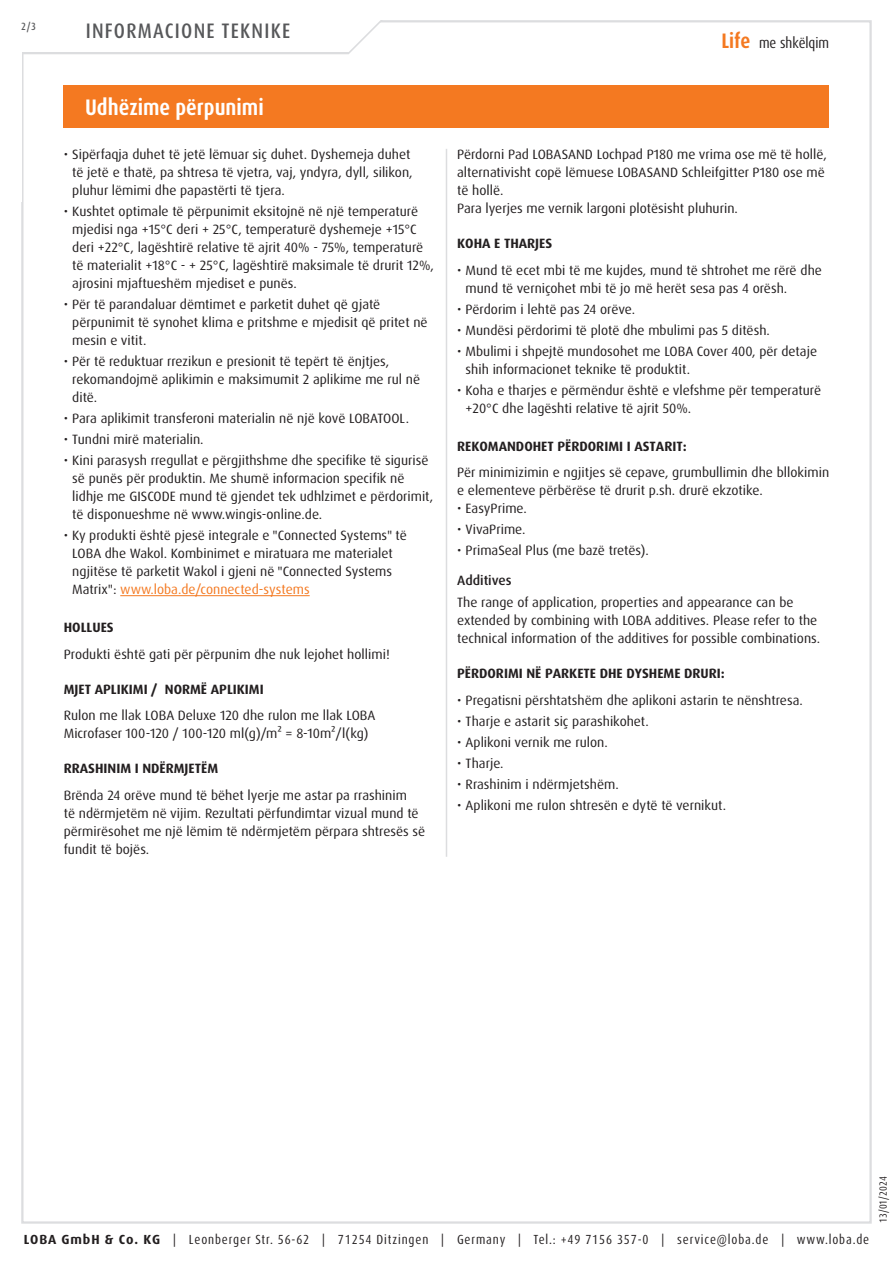
<style>
.page{position:relative;width:893px;height:1263px;background:#fff}
.page>*{position:absolute;margin:0;border:0;box-sizing:border-box;transform-origin:0 0}
.Abschnitt{font:700 condensed 22.5px "Dax Pro";color:#fff}
.t1{font:500 condensed 21px "Dax Pro";letter-spacing:.06em;color:#57585a}
.t2{font:condensed 15px "Dax Pro";color:#231f20}
.Text{font:13.5px/18px "Dax Pro";color:#231f20}
.t3{font:700 13.5px "Dax Pro";color:#231f20}
.t4{font:500 13.5px "Dax Pro";color:#231f20}
.t5{font:condensed 13.2px "Dax Pro";letter-spacing:.065em;color:#231f20}
.t6{font:condensed 10.5px "Dax Pro";color:#231f20}
.t7{font:500 condensed 10.5px "Dax Pro";color:#57585a}
.s1{color:#f47921}
.s2{font-weight:700;font-size:21px;color:#f47921}
.s3{font-weight:700;font-stretch:normal}
</style>
<div class="page">
<svg style="left:22px;top:20px;width:410px;height:35px"></svg>
<div style="left:64px;top:85px;width:765px;height:43px;background:#f47921"></div>
<hr style="left:120px;top:595px;width:190px;height:1px;background:#f47921">
<hr style="left:446px;top:149px;width:1px;height:708px;background:#dcdddf">
<p class="t7" style="left:21px;top:19px;width:16px">2/3</p>
<h2 class="t1" style="left:86px;top:17px;width:206px">INFORMACIONE TEKNIKE</h2>
<p class="Abschnitt" style="left:85px;top:93px;width:180px">Udhëzime përpunimi</p>
<p class="Text" style="left:72px;top:146px;width:342px;text-indent:-9px">• Sipërfaqja duhet të jetë lëmuar siç duhet. Dyshemeja duhet të jetë e thatë, pa shtresa të vjetra, vaj, yndyra, dyll, silikon, pluhur lëmimi dhe papastërti të tjera.</p>
<p class="Text" style="left:72px;top:203px;width:363px;text-indent:-9px">• Kushtet optimale të përpunimit eksitojnë në një temperaturë mjedisi nga +15°C deri + 25°C, temperaturë dyshemeje +15°C deri +22°C, lagështirë relative të ajrit 40% - 75%, temperaturë të materialit +18°C - + 25°C, lagështirë maksimale të drurit 12%, ajrosini mjaftueshëm mjediset e punës.</p>
<p class="Text" style="left:72px;top:296px;width:357px;text-indent:-9px">• Për të parandaluar dëmtimet e parketit duhet që gjatë përpunimit të synohet klima e pritshme e mjedisit që pritet në mesin e vitit.</p>
<p class="Text" style="left:72px;top:353px;width:349px;text-indent:-9px">• Për të reduktuar rrezikun e presionit të tepërt të ënjtjes, rekomandojmë aplikimin e maksimumit 2 aplikime me rul në ditë.</p>
<p class="Text" style="left:64px;top:410px;width:347px">• Para aplikimit transferoni materialin në një kovë LOBATOOL.</p>
<p class="Text" style="left:64px;top:431px;width:141px">• Tundni mirë materialin.</p>
<p class="Text" style="left:72px;top:452px;width:363px;text-indent:-9px">• Kini parasysh rregullat e përgjithshme dhe specifike të sigurisë së punës për produktin. Me shumë informacion specifik në lidhje me GISCODE mund të gjendet tek udhlzimet e përdorimit, të disponueshme në www.wingis-online.de.</p>
<p class="Text" style="left:72px;top:527px;width:336px;text-indent:-9px">• Ky produkti është pjesë integrale e "Connected Systems" të LOBA dhe Wakol. Kombinimet e miratuara me materialet ngjitëse të parketit Wakol i gjeni në "Connected Systems Matrix": <span class="s1">www.loba.de/connected-systems</span></p>
<p class="t3" style="left:64px;top:619px;width:51px">HOLLUES</p>
<p class="Text" style="left:64px;top:645px;width:327px">Produkti është gati për përpunim dhe nuk lejohet hollimi!</p>
<p class="t3" style="left:64px;top:680px;width:201px">MJET APLIKIMI / NORMË APLIKIMI</p>
<p class="Text" style="left:64px;top:707px;width:313px">Rulon me llak LOBA Deluxe 120 dhe rulon me llak LOBA<br>Microfaser 100-120 / 100-120 ml(g)/m² = 8-10m²/l(kg)</p>
<p class="t3" style="left:64px;top:760px;width:156px">RRASHINIM I NDËRMJETËM</p>
<p class="Text" style="left:64px;top:786px;width:363px">Brënda 24 orëve mund të bëhet lyerje me astar pa rrashinim<br>të ndërmjetëm në vijim. Rezultati përfundimtar vizual mund të përmirësohet me një lëmim të ndërmjetëm përpara shtresës së fundit të bojës.</p>
<p class="t2" style="left:721px;top:34px;width:109px"><span class="s2">Life</span> me shkëlqim</p>
<p class="Text" style="left:457px;top:146px;width:371px">Përdorni Pad LOBASAND Lochpad P180 me vrima ose më të hollë, alternativisht copë lëmuese LOBASAND Schleifgitter P180 ose më të hollë.</p>
<p class="Text" style="left:457px;top:200px;width:282px">Para lyerjes me vernik largoni plotësisht pluhurin.</p>
<p class="t3" style="left:457px;top:235px;width:97px">KOHA E THARJES</p>
<p class="Text" style="left:466px;top:261px;width:358px;text-indent:-9px">• Mund të ecet mbi të me kujdes, mund të shtrohet me rërë dhe mund të verniçohet mbi të jo më herët sesa pas 4 orësh.</p>
<p class="Text" style="left:457px;top:300px;width:180px">• Përdorim i lehtë pas 24 orëve.</p>
<p class="Text" style="left:457px;top:321px;width:314px">• Mundësi përdorimi të plotë dhe mbulimi pas 5 ditësh.</p>
<p class="Text" style="left:466px;top:342px;width:353px;text-indent:-9px">• Mbulimi i shpejtë mundosohet me LOBA Cover 400, për detaje shih informacionet teknike të produktit.</p>
<p class="Text" style="left:466px;top:381px;width:357px;text-indent:-9px">• Koha e tharjes e përmëndur është e vlefshme për temperaturë +20°C dhe lagështi relative të ajrit 50%.</p>
<p class="t3" style="left:457px;top:437px;width:231px">REKOMANDOHET PËRDORIMI I ASTARIT:</p>
<p class="Text" style="left:457px;top:464px;width:374px">Për minimizimin e ngjitjes së cepave, grumbullimin dhe bllokimin e elementeve përbërëse të drurit p.sh. drurë ekzotike.</p>
<p class="Text" style="left:457px;top:500px;width:71px">• EasyPrime.</p>
<p class="Text" style="left:457px;top:521px;width:70px">• VivaPrime.</p>
<p class="Text" style="left:457px;top:542px;width:193px">• PrimaSeal Plus (me bazë tretës).</p>
<p class="t4" style="left:457px;top:571px;width:56px">Additives</p>
<p class="Text" style="left:457px;top:593px;width:365px">The range of application, properties and appearance can be extended by combining with LOBA additives. Please refer to the technical information of the additives for possible combinations.</p>
<p class="t3" style="left:457px;top:665px;width:269px">PËRDORIMI NË PARKETE DHE DYSHEME DRURI:</p>
<p class="Text" style="left:457px;top:691px;width:347px">• Pregatisni përshtatshëm dhe aplikoni astarin te nënshtresa.</p>
<p class="Text" style="left:457px;top:712px;width:193px">• Tharje e astarit siç parashikohet.</p>
<p class="Text" style="left:457px;top:733px;width:152px">• Aplikoni vernik me rulon.</p>
<p class="Text" style="left:457px;top:754px;width:48px">• Tharje.</p>
<p class="Text" style="left:457px;top:775px;width:163px">• Rrashinim i ndërmjetshëm.</p>
<p class="Text" style="left:457px;top:796px;width:271px">• Aplikoni me rulon shtresën e dytë të vernikut.</p>
<p class="t5" style="left:24px;top:1230px;width:847px"><span class="s3">LOBA GmbH &amp; Co. KG</span> | Leonberger Str. 56-62 | 71254 Ditzingen | Germany | Tel.: +49 7156 357-0 | service@loba.de | www.loba.de</p>
<p class="t6" style="left:876px;top:1222px;width:48px;rotate:-90deg">13/01/2024</p>
</div>
